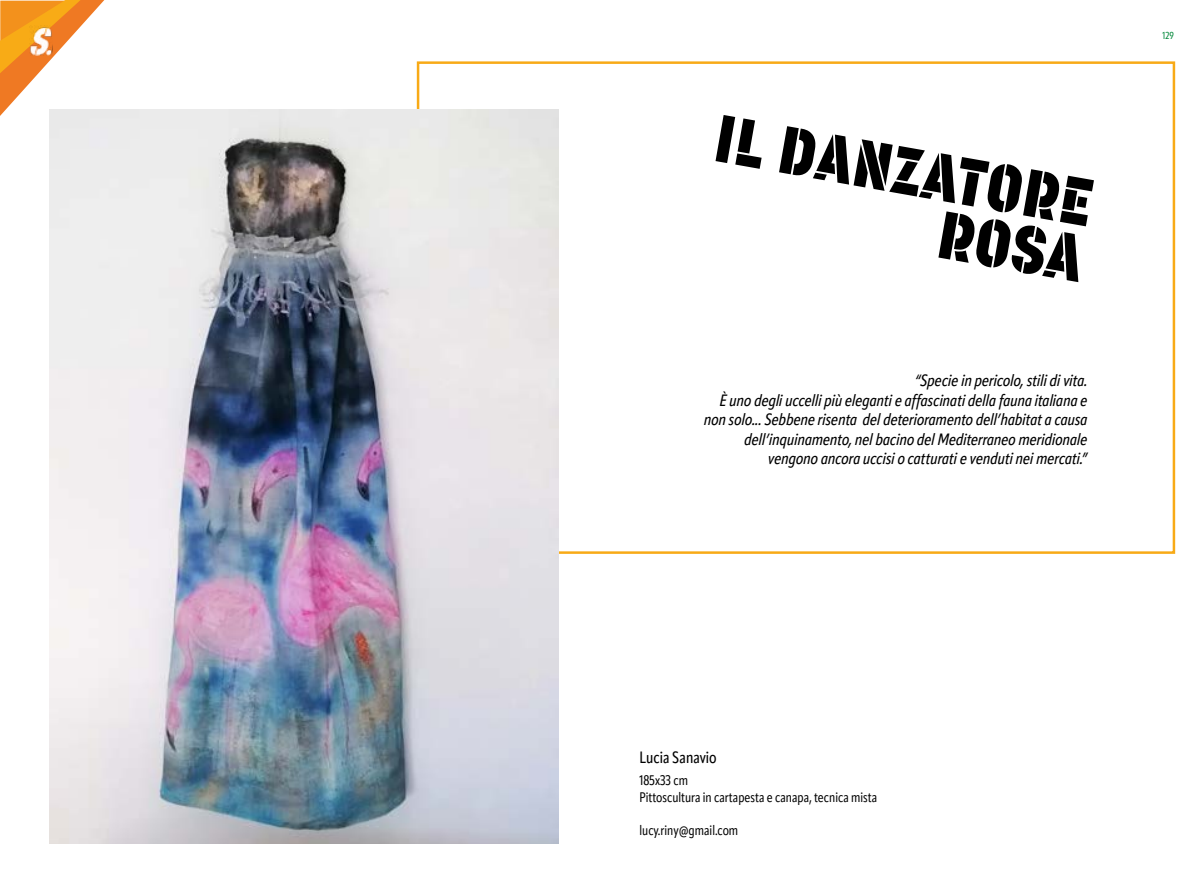
<style>
.page{position:relative;width:1203px;height:872px;background:#fff}
.page>*{position:absolute;margin:0;border:0;box-sizing:border-box;transform-origin:0 0}
.t1{font:66.25px/56.2px "Korolev Military Stencil W00";color:#000;text-align:right}
.t2{font:italic 500 16.25px/19.5px "Apparat Cond";color:#000;text-align:right}
.t3{font:500 16.25px "Apparat Cond";color:#000}
.t4{font:13.75px/16.5px "Apparat Cond";color:#000}
.t5{font:10px "Apparat Cond";color:#008739}
</style>
<div class="page">
<img style="left:49px;top:110px;width:510px;height:733px">
<svg style="left:0;top:0;width:104px;height:116px"></svg>
<img style="left:29px;top:26px;width:23px;height:29px">
<h1 class="t1" style="left:720px;top:110px;width:384px;rotate:10deg">IL DANZATORE<br>ROSA</h1>
<p class="t2" style="left:704px;top:371px;width:385px">“Specie in pericolo, stili di vita.<br>È uno degli uccelli più eleganti e affascinati della fauna italiana e non solo... Sebbene risenta del deterioramento dell’habitat a causa dell’inquinamento, nel bacino del Mediterraneo meridionale vengono ancora uccisi o catturati e venduti nei mercati.”</p>
<p class="t5" style="left:1162px;top:29px;width:13px">129</p>
<p class="t3" style="left:639px;top:748px;width:79px">Lucia Sanavio</p>
<p class="t4" style="left:639px;top:772px;width:239px">185x33 cm<br>Pittoscultura in cartapesta e canapa, tecnica mista</p>
<p class="t4" style="left:639px;top:822px;width:100px">lucy.riny@gmail.com</p>
</div>
